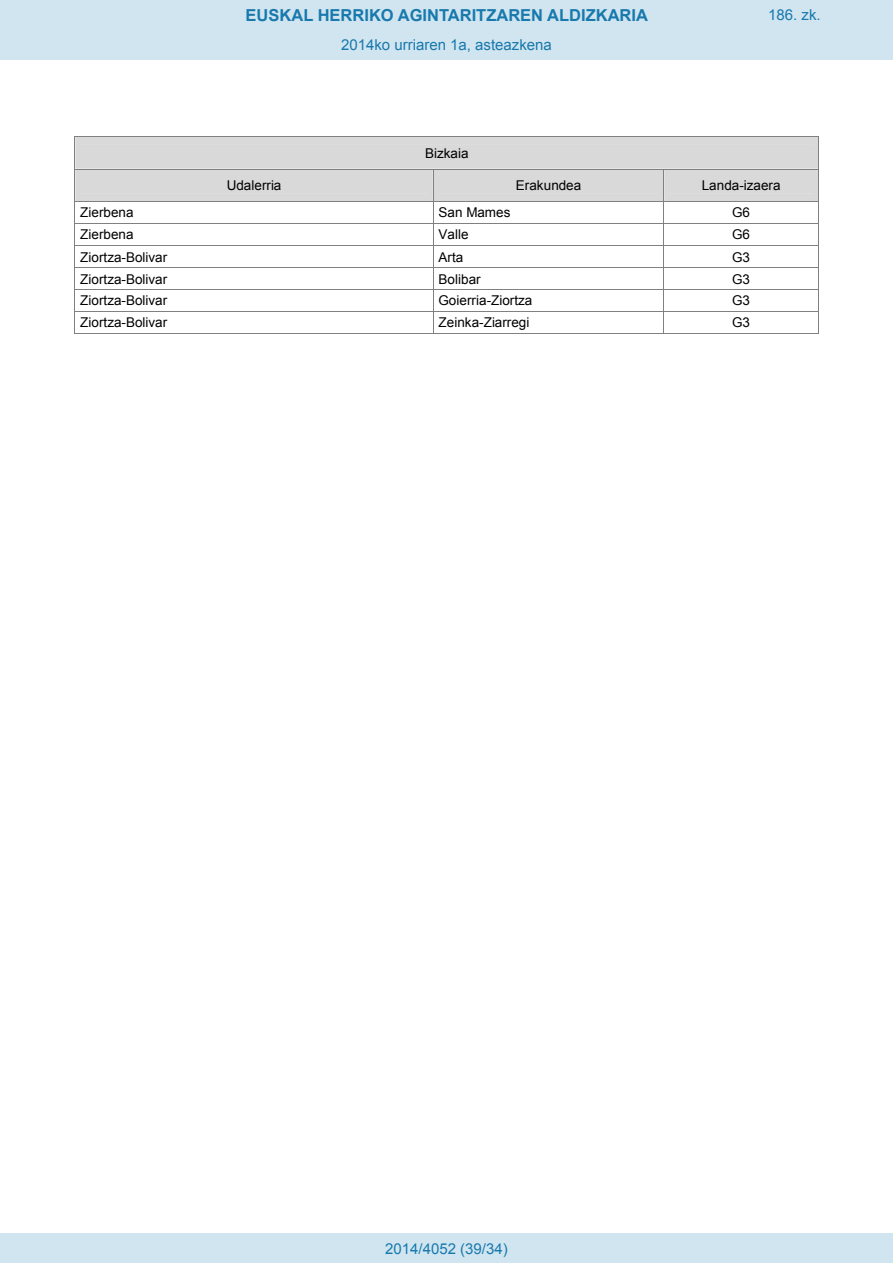
<style>
.page{position:relative;width:893px;height:1263px;background:#fff}
.page>*{position:absolute;margin:0;border:0;box-sizing:border-box;transform-origin:0 0}
.t1{font:700 16.5px "Arial";color:#1879ad}
.Paginacion_Centro{font:15px "Arial";color:#1879ad}
.t2{font:13.5px "Arial";letter-spacing:.005em;color:#000}
</style>
<div class="page">
<svg style="left:75px;top:136px;width:744px;height:198px"></svg>
<div style="left:0;top:0;width:893px;height:60px;background:#d0e5f0"></div>
<div style="left:0;top:1233px;width:893px;height:30px;background:#d0e5f0"></div>
<p class="t1" style="left:246px;top:4px;width:404px">EUSKAL HERRIKO AGINTARITZAREN ALDIZKARIA</p>
<p class="Paginacion_Centro" style="left:768px;top:5px;width:54px">186. zk.</p>
<p class="Paginacion_Centro" style="left:341px;top:35px;width:212px">2014ko urriaren 1a, asteazkena</p>
<p class="t2" style="left:425px;top:144px;width:45px">Bizkaia</p>
<p class="t2" style="left:227px;top:177px;width:56px">Udalerria</p>
<p class="t2" style="left:516px;top:177px;width:67px">Erakundea</p>
<p class="t2" style="left:702px;top:177px;width:80px">Landa-izaera</p>
<p class="t2" style="left:80px;top:204px;width:55px">Zierbena</p>
<p class="t2" style="left:439px;top:204px;width:74px">San Mames</p>
<p class="t2" style="left:732px;top:204px;width:19px">G6</p>
<p class="t2" style="left:80px;top:226px;width:55px">Zierbena</p>
<p class="t2" style="left:439px;top:226px;width:32px">Valle</p>
<p class="t2" style="left:732px;top:226px;width:19px">G6</p>
<p class="t2" style="left:80px;top:248px;width:89px">Ziortza-Bolivar</p>
<p class="t2" style="left:439px;top:248px;width:26px">Arta</p>
<p class="t2" style="left:732px;top:248px;width:19px">G3</p>
<p class="t2" style="left:80px;top:270px;width:89px">Ziortza-Bolivar</p>
<p class="t2" style="left:439px;top:270px;width:44px">Bolibar</p>
<p class="t2" style="left:732px;top:270px;width:19px">G3</p>
<p class="t2" style="left:80px;top:292px;width:89px">Ziortza-Bolivar</p>
<p class="t2" style="left:439px;top:292px;width:95px">Goierria-Ziortza</p>
<p class="t2" style="left:732px;top:292px;width:19px">G3</p>
<p class="t2" style="left:80px;top:314px;width:89px">Ziortza-Bolivar</p>
<p class="t2" style="left:439px;top:314px;width:92px">Zeinka-Ziarregi</p>
<p class="t2" style="left:732px;top:314px;width:19px">G3</p>
<p class="Paginacion_Centro" style="left:385px;top:1238px;width:124px">2014/4052 (39/34)</p>
</div>
